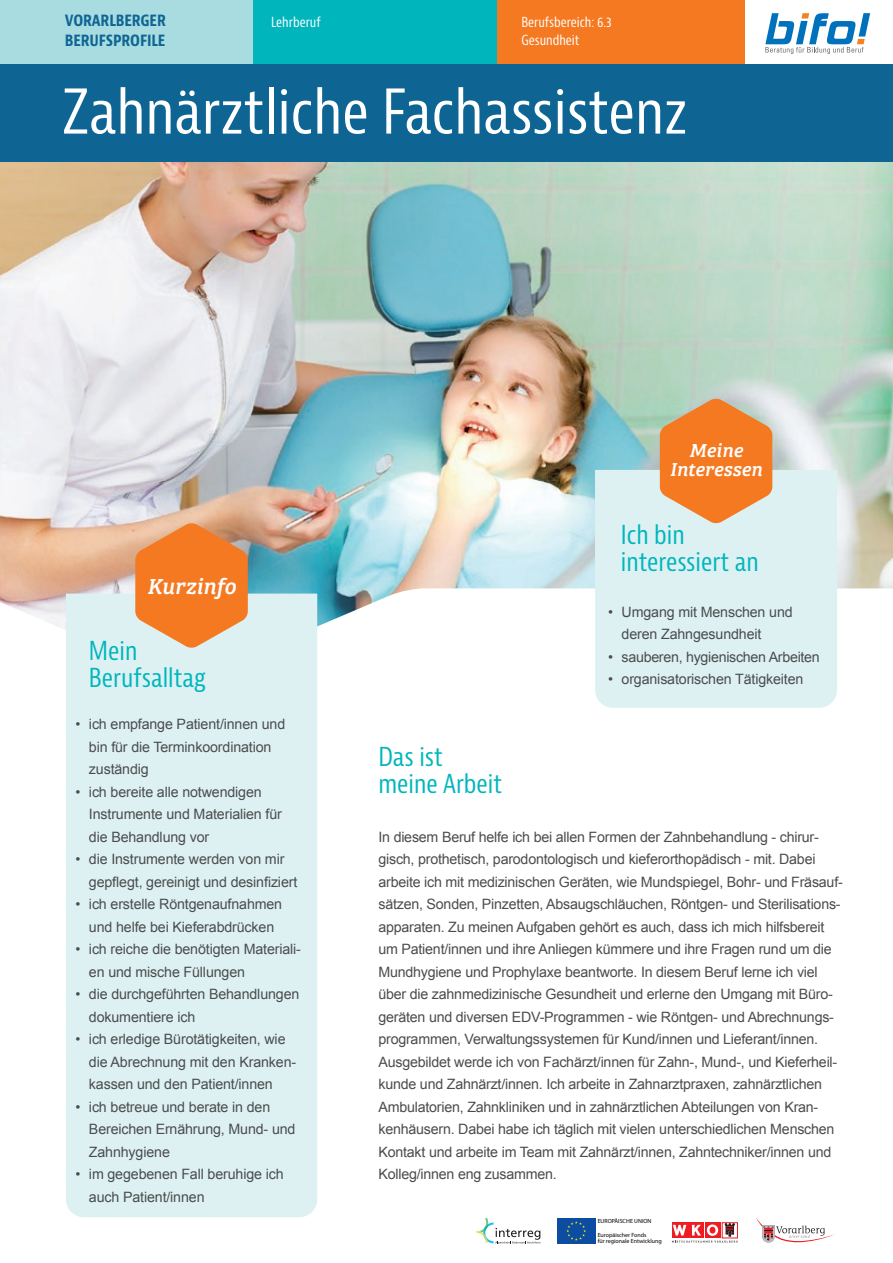
<style>
.page{position:relative;width:893px;height:1263px;background:#fff}
.page>*{position:absolute;margin:0;border:0;box-sizing:border-box;transform-origin:0 0}
.t1{font:condensed 60px "Bernina Sans";color:#fff}
.t2{font:condensed 25.5px/27px "Bernina Sans";color:#00b6bc}
.t3{font:italic 22.5px "Bree Serif";color:#fff}
.t4{font:italic 19.5px/19.5px "Bree Serif";letter-spacing:.01em;color:#fff;text-align:center}
.t5{font:700 condensed 16.5px "Bernina Sans";letter-spacing:-.01em;color:#0e6593}
.t6{font:14.25px/22.5px "Arial";letter-spacing:-.015em;color:#4b4c4d}
.t7{font:condensed 13.5px/18px "Bernina Sans";color:#fff}
.t8{font:6px/5.8px "Myriad Pro";color:#000001}
</style>
<div class="page">
<img style="left:0;top:162px;width:893px;height:468px">
<div style="left:66px;top:594px;width:251px;height:623px;background:#ddf1f3"></div>
<svg style="left:135px;top:523px;width:113px;height:125px;background:#ed8d46"></svg>
<div style="left:595px;top:470px;width:242px;height:238px;background:#ddf1f3"></div>
<svg style="left:660px;top:398px;width:112px;height:125px;background:#ea914d"></svg>
<div style="left:0;top:0;width:253px;height:64px;background:#a9dce0"></div>
<div style="left:493px;top:0;width:252px;height:64px;background:#f47921"></div>
<div style="left:253px;top:0;width:243px;height:64px;background:#00b6bc"></div>
<svg style="left:765px;top:13px;width:105px;height:41px"></svg>
<div style="left:705px;top:1222px;width:15px;height:16px;background:#ee1d23"></div>
<div style="left:688px;top:1222px;width:16px;height:16px;background:#ee1d23"></div>
<div style="left:672px;top:1222px;width:15px;height:16px;background:#ee1d23"></div>
<svg style="left:722px;top:1222px;width:16px;height:2px"></svg>
<svg style="left:672px;top:1224px;width:66px;height:18px"></svg>
<div style="left:557px;top:1218px;width:39px;height:26px;background:#0d4da1"></div>
<svg style="left:566px;top:1221px;width:20px;height:20px"></svg>
<svg style="left:476px;top:1218px;width:64px;height:26px"></svg>
<svg style="left:756px;top:1218px;width:79px;height:25px"></svg>
<div style="left:0;top:64px;width:893px;height:98px;background:#0e6593"></div>
<p class="t5" style="left:65px;top:10px;width:103px">VORARLBERGER</p>
<p class="t7" style="left:271px;top:13px;width:51px">Lehrberuf</p>
<p class="t5" style="left:65px;top:30px;width:102px">BERUFSPROFILE</p>
<p class="t7" style="left:521px;top:13px;width:92px">Berufsbereich: 6.3<br>Gesundheit</p>
<h1 class="t1" style="left:62px;top:75px;width:627px">Zahnärztliche Fachassistenz</h1>
<h3 class="t4" style="left:670px;top:439px;width:94px">Meine<br>Interessen</h3>
<h3 class="t3" style="left:147px;top:569px;width:90px">Kurzinfo</h3>
<h2 class="t2" style="left:89px;top:638px;width:118px">Mein<br>Berufsalltag</h2>
<p class="t6" style="left:89px;top:713px;width:198px;text-indent:-13px">• ich empfange Patient/innen und bin für die Terminkoordination zuständig</p>
<p class="t6" style="left:89px;top:780px;width:194px;text-indent:-13px">• ich bereite alle notwendigen<br>Instrumente und Materialien für die Behandlung vor</p>
<p class="t6" style="left:89px;top:848px;width:210px;text-indent:-13px">• die Instrumente werden von mir gepflegt, gereinigt und desinfiziert</p>
<p class="t6" style="left:75px;top:893px;width:208px;text-align:center">• ich erstelle Röntgenaufnahmen und helfe bei Kieferabdrücken</p>
<p class="t6" style="left:89px;top:938px;width:214px;text-indent:-13px">• ich reiche die benötigten Materiali&shy;en und mische Füllungen</p>
<p class="t6" style="left:89px;top:983px;width:212px;text-indent:-13px">• die durchgeführten Behandlungen dokumentiere ich</p>
<p class="t6" style="left:89px;top:1028px;width:209px;text-indent:-13px">• ich erledige Bürotätigkeiten, wie die Abrechnung mit den Kranken&shy;kassen und den Patient/innen</p>
<p class="t6" style="left:89px;top:1095px;width:208px;text-indent:-13px">• ich betreue und berate in den<br>Bereichen Ernährung, Mund- und<br>Zahnhygiene</p>
<p class="t6" style="left:89px;top:1163px;width:196px;text-indent:-13px">• im gegebenen Fall beruhige ich auch Patient/innen</p>
<h2 class="t2" style="left:621px;top:522px;width:139px">Ich bin interessiert an</h2>
<p class="t6" style="left:622px;top:600px;width:173px;text-indent:-13px">• Umgang mit Menschen und deren Zahngesundheit</p>
<p class="t6" style="left:608px;top:645px;width:213px">• sauberen, hygienischen Arbeiten</p>
<p class="t6" style="left:608px;top:668px;width:197px">• organisatorischen Tätigkeiten</p>
<h2 class="t2" style="left:378px;top:744px;width:125px">Das ist meine Arbeit</h2>
<p class="t6" style="left:378px;top:825px;width:466px">In diesem Beruf helfe ich bei allen Formen der Zahnbehandlung - chirur&shy;gisch, prothetisch, parodontologisch und kieferorthopädisch - mit. Dabei arbeite ich mit medizinischen Geräten, wie Mundspiegel, Bohr- und Fräsauf&shy;sätzen, Sonden, Pinzetten, Absaugschläuchen, Röntgen- und Sterilisations&shy;apparaten. Zu meinen Aufgaben gehört es auch, dass ich mich hilfsbereit um Patient/innen und ihre Anliegen kümmere und ihre Fragen rund um die Mundhygiene und Prophylaxe beantworte. In diesem Beruf lerne ich viel über die zahnmedizinische Gesundheit und erlerne den Umgang mit Büro&shy;geräten und diversen EDV-Programmen - wie Röntgen- und Abrechnungs&shy;programmen, Verwaltungssystemen für Kund/innen und Lieferant/innen.<br>Ausgebildet werde ich von Fachärzt/innen für Zahn-, Mund-, und Kieferheil&shy;kunde und Zahnärzt/innen. Ich arbeite in Zahnarztpraxen, zahnärztlichen Ambulatorien, Zahnkliniken und in zahnärztlichen Abteilungen von Kran&shy;kenhäusern. Dabei habe ich täglich mit vielen unterschiedlichen Menschen Kontakt und arbeite im Team mit Zahnärzt/innen, Zahntechniker/innen und Kolleg/innen eng zusammen.</p>
<p class="t8" style="left:598px;top:1218px;width:55px">EUROPÄISCHE UNION</p>
<p class="t8" style="left:598px;top:1232px;width:66px">Europäischer Fonds<br>für regionale Entwicklung</p>
</div>
